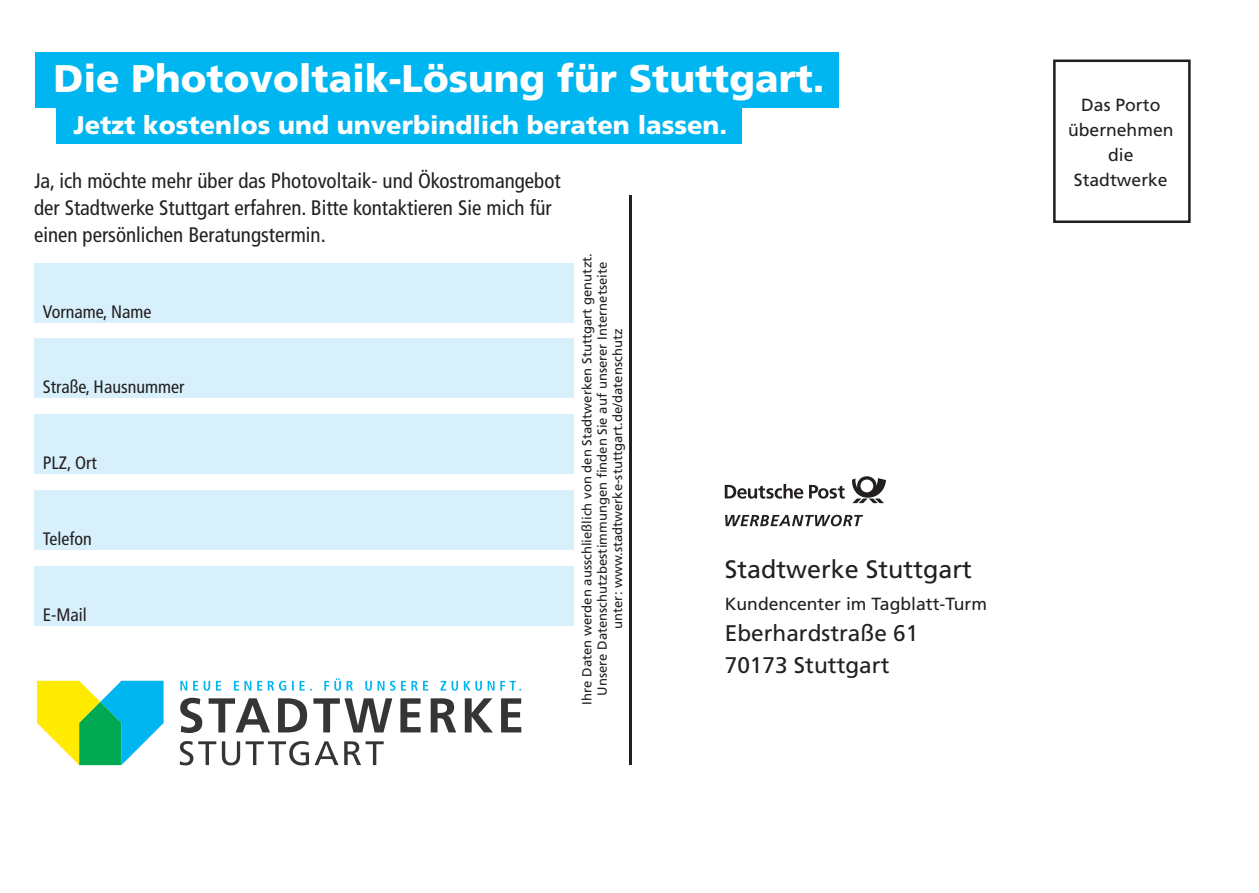
<style>
.page{position:relative;width:1259px;height:893px;background:#fff}
.page>*{position:absolute;margin:0;border:0;box-sizing:border-box;transform-origin:0 0}
.t1{font:900 38.4px "Frutiger LT Std";color:#fff}
.t2{font:900 25.5px "Frutiger LT Std";color:#fff}
.t3{font:25.2px "Frutiger LT Std";color:#231f20}
.t4{font:22.5px/31.5px "Frutiger LT Std";color:#231f20}
.t5{font:condensed 21px/27px "Frutiger LT Std";color:#231f20}
.t6{font:condensed 18px "Frutiger LT Std";color:#231f20}
.t7{font:17.7px/25.2px "Frutiger LT Std";color:#231f20;text-align:center}
.t8{font:13.2px/15.3px "Frutiger LT Std";color:#231f20;text-align:center}
</style>
<div class="page">
<div style="left:35px;top:52px;width:803px;height:55px;background:#00b6f0"></div>
<div style="left:56px;top:106px;width:686px;height:38px;background:#00b6f0"></div>
<div style="left:1053px;top:60px;width:137px;height:163px;border:3px solid #231f20"></div>
<hr style="left:629px;top:195px;width:3px;height:570px;background:#231f20">
<div style="left:34px;top:263px;width:539px;height:59px;background:#d7f0fb"></div>
<div style="left:34px;top:339px;width:539px;height:59px;background:#d7f0fb"></div>
<div style="left:34px;top:415px;width:539px;height:59px;background:#d7f0fb"></div>
<div style="left:34px;top:490px;width:539px;height:60px;background:#d7f0fb"></div>
<div style="left:34px;top:566px;width:539px;height:60px;background:#d7f0fb"></div>
<svg style="left:852px;top:476px;width:34px;height:27px"></svg>
<svg style="left:725px;top:484px;width:78px;height:15px"></svg>
<svg style="left:809px;top:485px;width:36px;height:14px"></svg>
<svg style="left:725px;top:515px;width:138px;height:11px"></svg>
<svg style="left:180px;top:741px;width:204px;height:24px"></svg>
<svg style="left:180px;top:698px;width:341px;height:35px"></svg>
<svg style="left:37px;top:681px;width:127px;height:84px"></svg>
<svg style="left:180px;top:678px;width:341px;height:13px"></svg>
<h1 class="t1" style="left:53px;top:56px;width:773px">Die Photovoltaik-Lösung für Stuttgart.</h1>
<h2 class="t2" style="left:73px;top:110px;width:655px">Jetzt kostenlos und unverbindlich beraten lassen.</h2>
<h3 class="t5" style="left:34px;top:167px;width:528px">Ja, ich möchte mehr über das Photovoltaik- und Ökostromangebot der Stadtwerke Stuttgart erfahren. Bitte kontaktieren Sie mich für einen persönlichen Beratungstermin.</h3>
<h3 class="t6" style="left:43px;top:301px;width:110px">Vorname, Name</h3>
<h3 class="t6" style="left:43px;top:377px;width:143px">Straße, Hausnummer</h3>
<h3 class="t6" style="left:43px;top:453px;width:55px">PLZ, Ort</h3>
<h3 class="t6" style="left:43px;top:528px;width:50px">Telefon</h3>
<h3 class="t6" style="left:43px;top:604px;width:45px">E-Mail</h3>
<p class="t8" style="left:579px;top:704px;width:453px;rotate:-90deg">Ihre Daten werden ausschließlich von den Stadtwerken Stuttgart genutzt.<br>Unsere Datenschutzbestimmungen finden Sie auf unserer Internetseite unter: www.stadtwerke-stuttgart.de/datenschutz</p>
<h3 class="t3" style="left:725px;top:555px;width:249px">Stadtwerke Stuttgart</h3>
<h3 class="t7" style="left:725px;top:591px;width:264px">Kundencenter im Tagblatt-Turm</h3>
<h3 class="t4" style="left:725px;top:618px;width:195px">Eberhardstraße 61<br>70173 Stuttgart</h3>
<h3 class="t7" style="left:1068px;top:92px;width:107px">Das Porto übernehmen die<br>Stadtwerke</h3>
</div>
